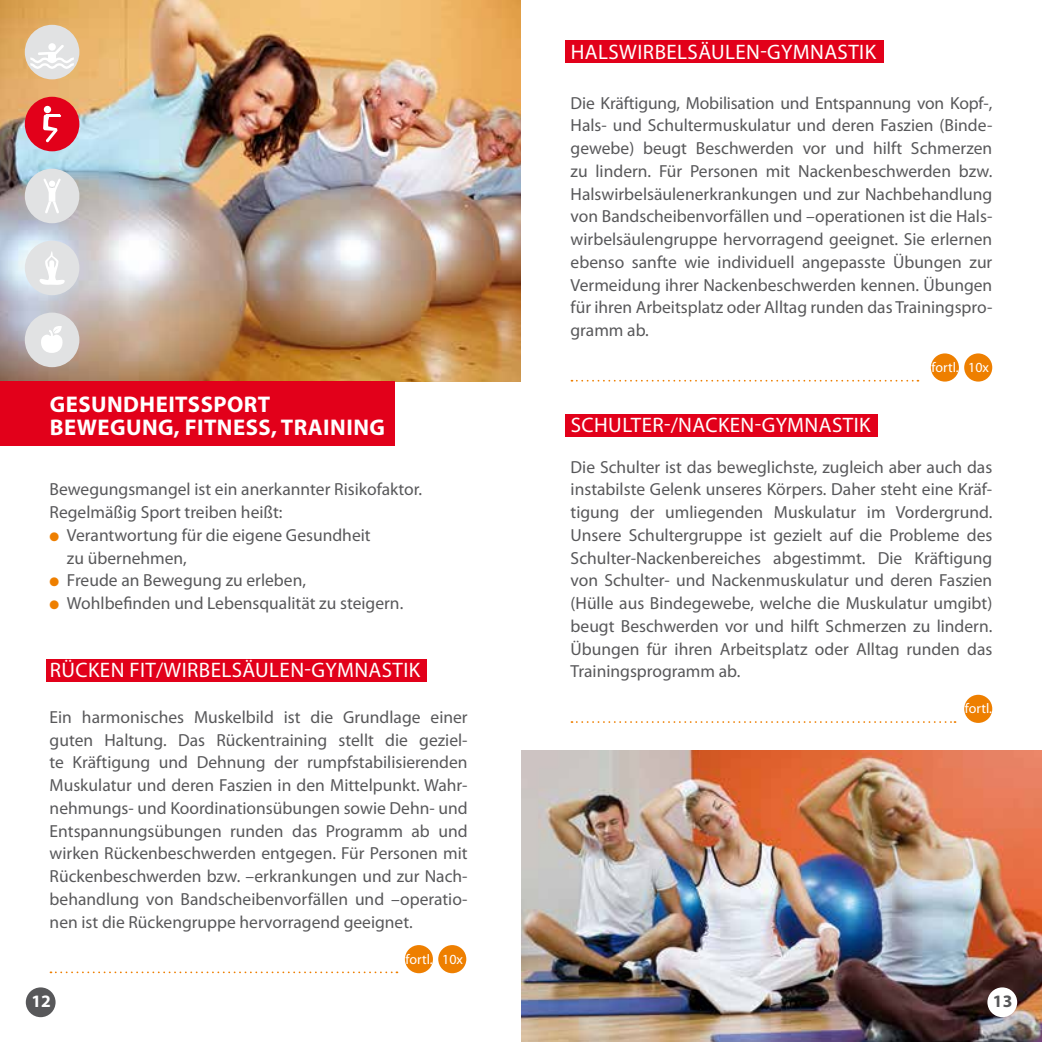
<style>
.page{position:relative;width:1042px;height:1042px;background:#fff}
.page>*{position:absolute;margin:0;border:0;box-sizing:border-box;transform-origin:0 0}
.t1{font:700 22.75px/22.8px "Myriad Pro";letter-spacing:.02em;color:#fff}
.t2{font:21px "Myriad Pro";letter-spacing:.02em;color:#fff}
.t3{font:17.5px/22.8px "Myriad Pro";color:#58585a;text-align:justify}
.t4{font:700 17.5px "Myriad Pro";color:#58585a}
.t5{font:700 17.5px "Myriad Pro";color:#fff}
.t6{font:14px "Myriad Pro";color:#fff}
.s1{color:#ee7f00}
</style>
<div class="page">
<div style="left:566px;top:414px;width:312px;height:22px;background:#e2001a"></div>
<img style="left:521px;top:750px;width:521px;height:292px">
<div style="left:566px;top:40px;width:318px;height:23px;background:#e2001a"></div>
<svg style="left:571px;top:380px;width:347px;height:2px"></svg>
<div style="left:931px;top:353px;width:28px;height:29px;background:#ee7f00;border-radius:50%"></div>
<div style="left:964px;top:353px;width:28px;height:29px;background:#ee7f00;border-radius:50%"></div>
<svg style="left:571px;top:721px;width:384px;height:2px"></svg>
<div style="left:964px;top:695px;width:28px;height:28px;background:#ee7f00;border-radius:50%"></div>
<div style="left:987px;top:987px;width:30px;height:30px;background:#fff;border-radius:50%"></div>
<div style="left:46px;top:659px;width:381px;height:22px;background:#e2001a"></div>
<img style="left:0;top:0;width:521px;height:382px">
<svg style="left:50px;top:971px;width:347px;height:2px"></svg>
<div style="left:405px;top:945px;width:28px;height:28px;background:#ee7f00;border-radius:50%"></div>
<div style="left:438px;top:945px;width:28px;height:28px;background:#ee7f00;border-radius:50%"></div>
<div style="left:0;top:382px;width:395px;height:64px;background:#e2001a"></div>
<div style="left:25px;top:25px;width:54px;height:54px;background:#e1e2e3;border-radius:50%"></div>
<div style="left:48px;top:43px;width:8px;height:8px;background:#fff;border-radius:50%"></div>
<svg style="left:30px;top:45px;width:44px;height:24px"></svg>
<div style="left:25px;top:97px;width:54px;height:54px;background:#e2001a;border-radius:50%"></div>
<div style="left:44px;top:106px;width:7px;height:7px;background:#fff;border-radius:50%"></div>
<svg style="left:43px;top:114px;width:18px;height:28px"></svg>
<div style="left:25px;top:169px;width:54px;height:54px;background:#e1e2e3;border-radius:50%"></div>
<svg style="left:43px;top:179px;width:18px;height:34px"></svg>
<div style="left:25px;top:241px;width:54px;height:54px;background:#e1e2e3;border-radius:50%"></div>
<svg style="left:39px;top:251px;width:26px;height:34px"></svg>
<div style="left:25px;top:313px;width:54px;height:54px;background:#e1e2e3;border-radius:50%"></div>
<svg style="left:41px;top:326px;width:22px;height:27px"></svg>
<div style="left:26px;top:987px;width:30px;height:30px;background:#58585a;border-radius:50%"></div>
<h1 class="t1" style="left:50px;top:392px;width:337px">GESUNDHEITSSPORT<br>BEWEGUNG, FITNESS, TRAINING</h1>
<p class="t3" style="left:50px;top:478px;width:374px">Bewegungsmangel ist ein anerkannter Risikofaktor.<br>Regelmäßig Sport treiben heißt:</p>
<p class="t3" style="left:67px;top:523px;width:305px;text-indent:-17px"><span class="s1">●</span> Verantwortung für die eigene Gesundheit zu übernehmen,</p>
<p class="t3" style="left:50px;top:569px;width:258px"><span class="s1">●</span> Freude an Bewegung zu erleben,</p>
<p class="t3" style="left:50px;top:591px;width:355px"><span class="s1">●</span> Wohlbefinden und Lebensqualität zu steigern.</p>
<p class="t2" style="left:50px;top:657px;width:372px">RÜCKEN FIT/WIRBELSÄULEN-GYMNASTIK</p>
<p class="t3" style="left:50px;top:705px;width:419px">Ein harmonisches Muskelbild ist die Grundlage einer guten Haltung. Das Rückentraining stellt die geziel&shy;te Kräftigung und Dehnung der rumpfstabilisierenden Muskulatur und deren Faszien in den Mittelpunkt. Wahr&shy;nehmungs- und Koordinationsübungen sowie Dehn- und Entspannungsübungen runden das Programm ab und wirken Rückenbeschwerden entgegen. Für Personen mit Rückenbeschwerden bzw. –erkrankungen und zur Nach&shy;behandlung von Bandscheibenvorfällen und –operatio&shy;nen ist die Rückengruppe hervorragend geeignet.</p>
<p class="t6" style="left:406px;top:950px;width:59px">fortl. 10x</p>
<p class="t5" style="left:31px;top:990px;width:21px">12</p>
<p class="t2" style="left:571px;top:39px;width:307px">HALSWIRBELSÄULEN-GYMNASTIK</p>
<p class="t3" style="left:570px;top:91px;width:423px">Die Kräftigung, Mobilisation und Entspannung von Kopf-, Hals- und Schultermuskulatur und deren Faszien (Binde&shy;gewebe) beugt Beschwerden vor und hilft Schmerzen zu lindern. Für Personen mit Nackenbeschwerden bzw.<br>Halswirbelsäulenerkrankungen und zur Nachbehandlung von Bandscheibenvorfällen und –operationen ist die Hals&shy;wirbelsäulengruppe hervorragend geeignet. Sie erlernen ebenso sanfte wie individuell angepasste Übungen zur Vermeidung ihrer Nackenbeschwerden kennen. Übungen für ihren Arbeitsplatz oder Alltag runden das Trainingspro&shy;gramm ab.</p>
<p class="t6" style="left:931px;top:358px;width:59px">fortl. 10x</p>
<p class="t2" style="left:571px;top:412px;width:301px">SCHULTER-/NACKEN-GYMNASTIK</p>
<p class="t3" style="left:570px;top:455px;width:423px">Die Schulter ist das beweglichste, zugleich aber auch das instabilste Gelenk unseres Körpers. Daher steht eine Kräf&shy;tigung der umliegenden Muskulatur im Vordergrund.<br>Unsere Schultergruppe ist gezielt auf die Probleme des Schulter-Nackenbereiches abgestimmt. Die Kräftigung von Schulter- und Nackenmuskulatur und deren Faszien (Hülle aus Bindegewebe, welche die Muskulatur umgibt) beugt Beschwerden vor und hilft Schmerzen zu lindern.<br>Übungen für ihren Arbeitsplatz oder Alltag runden das Trainingsprogramm ab.</p>
<p class="t6" style="left:965px;top:700px;width:29px">fortl.</p>
<p class="t4" style="left:993px;top:990px;width:21px">13</p>
</div>
